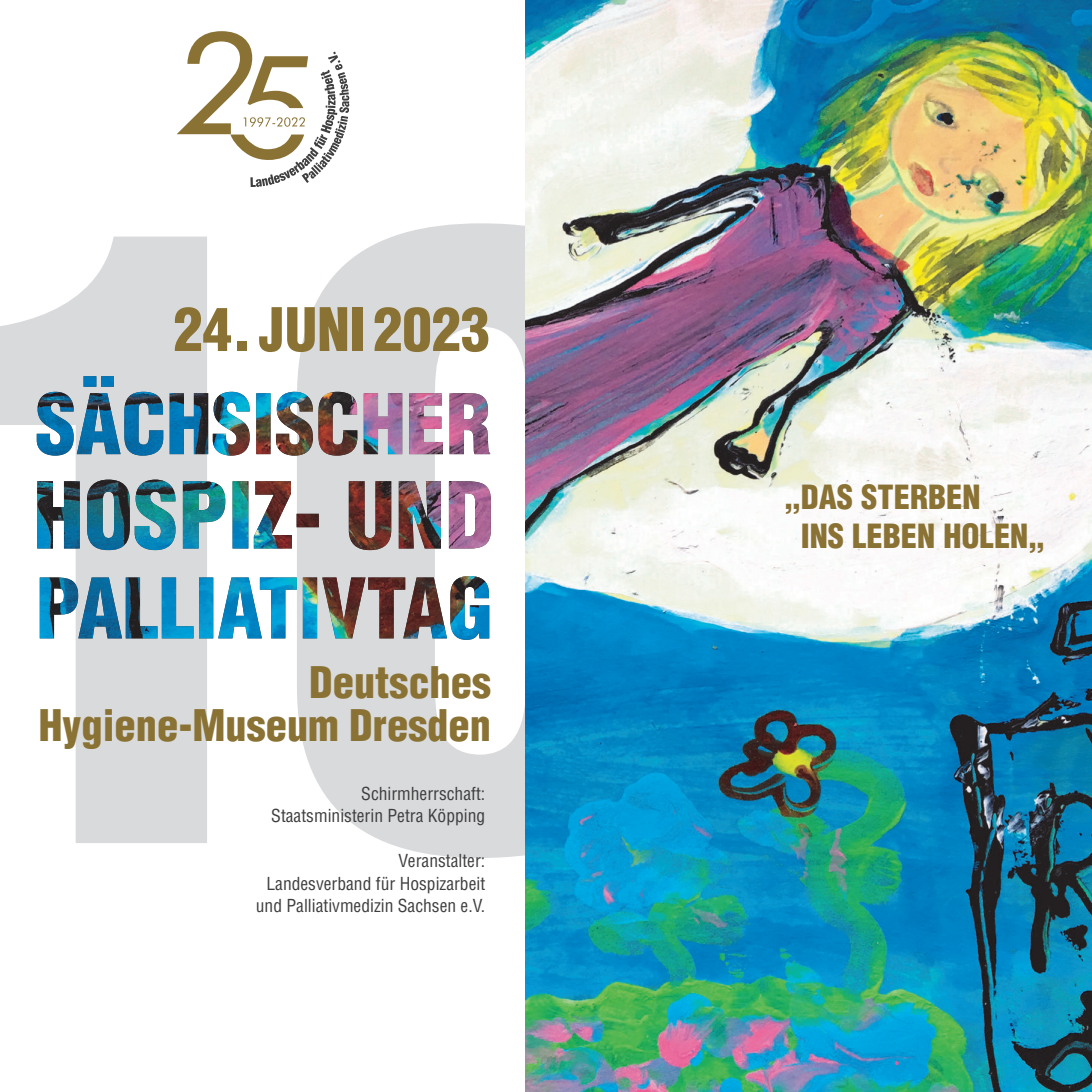
<style>
.page{position:relative;width:1092px;height:1092px;background:#fff}
.page>*{position:absolute;margin:0;border:0;box-sizing:border-box;transform-origin:0 0}
.t1{font:900 condensed 58.5px "Helvetica LT Std";color:#8a7234}
.t2{font:900 condensed 42.5px "Helvetica LT Std";color:#8a7234}
.t3{font:900 condensed 32.5px/39px "Helvetica LT Std";color:#8a7234}
.t4{font:condensed 17.5px "Helvetica LT Std";color:#3e3e3f}
</style>
<div class="page">
<svg style="left:0;top:223px;width:526px;height:634px;fill:#d9dadc"></svg>
<svg style="left:37px;top:376px;width:454px;height:263px"></svg>
<img style="left:37px;top:376px;width:453px;height:162px">
<svg style="left:177px;top:31px;width:172px;height:156px"></svg>
<img style="left:526px;top:0;width:565px;height:1091px">
<p class="t1" style="left:173px;top:292px;width:318px">24. JUNI 2023</p>
<p class="t2" style="left:309px;top:656px;width:183px">Deutsches</p>
<p class="t2" style="left:39px;top:698px;width:453px">Hygiene-Museum Dresden</p>
<p class="t4" style="left:361px;top:782px;width:125px">Schirmherrschaft:</p>
<p class="t4" style="left:271px;top:804px;width:215px">Staatsministerin Petra Köpping</p>
<p class="t4" style="left:398px;top:849px;width:88px">Veranstalter:</p>
<p class="t4" style="left:266px;top:872px;width:220px">Landesverband für Hospizarbeit</p>
<p class="t4" style="left:256px;top:894px;width:231px">und Palliativmedizin Sachsen e.V.</p>
<p class="t3" style="left:800px;top:477px;width:245px;text-indent:-16px">„DAS STERBEN<br>INS LEBEN HOLEN„</p>
</div>
